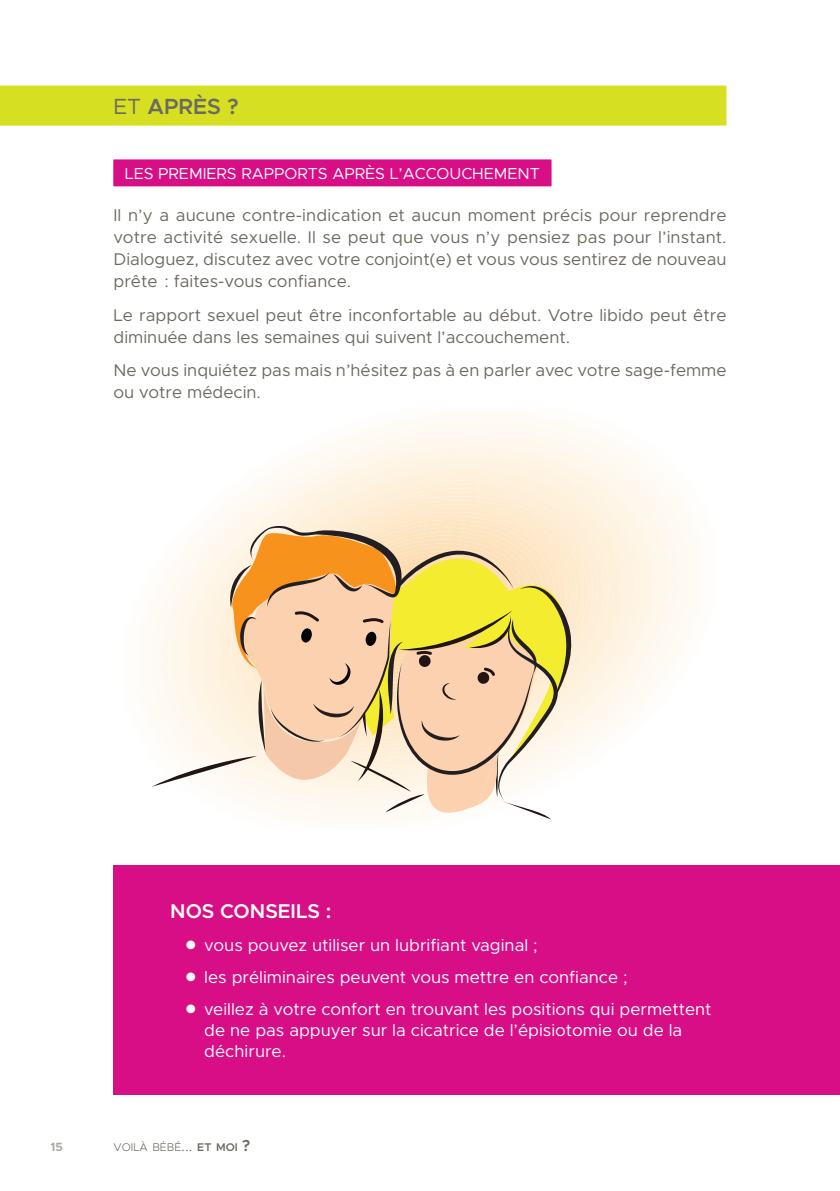
<style>
.page{position:relative;width:840px;height:1191px;background:#fff}
.page>*{position:absolute;margin:0;border:0;box-sizing:border-box;transform-origin:0 0}
.t1{font:600 22px "Metropolis";color:#6d6a61}
.t2{font:600 20px "Metropolis";color:#fff}
.t3{font:17px/22px "Metropolis";color:#6d6a61}
.t4{font:17px/32.4px "Metropolis";color:#fff}
.t5{font:16px "Metropolis";color:#fff}
.t6{font:700 12px "Metropolis";color:#aeaca5}
.t7{font:300 11.2px "Metropolis";color:#6d6a61}
.s1{font-weight:400}
.s2{font-size:16px}
.s3{font-weight:600}
.s4{font-weight:600;font-size:16px}
</style>
<div class="page">
<div style="left:0;top:86px;width:726px;height:40px;background:#d6df21"></div>
<div style="left:113px;top:159px;width:438px;height:27px;background:#d70e86"></div>
<svg style="left:375px;top:434px;width:314px;height:175px;fill:#fefbf5"></svg>
<svg style="left:362px;top:437px;width:322px;height:194px;fill:#fefaf3"></svg>
<svg style="left:350px;top:441px;width:328px;height:204px;fill:#fefaf2"></svg>
<svg style="left:342px;top:445px;width:330px;height:207px;fill:#fef9f0"></svg>
<svg style="left:332px;top:449px;width:335px;height:214px;fill:#fef8ef"></svg>
<svg style="left:320px;top:453px;width:341px;height:221px;fill:#fef8ee"></svg>
<svg style="left:314px;top:457px;width:341px;height:225px;fill:#fef7ec"></svg>
<svg style="left:306px;top:461px;width:343px;height:226px;fill:#fef6eb"></svg>
<svg style="left:296px;top:465px;width:348px;height:231px;fill:#fef6e9"></svg>
<svg style="left:290px;top:469px;width:348px;height:232px;fill:#fef5e7"></svg>
<svg style="left:283px;top:473px;width:349px;height:233px;background:#fef4e6"></svg>
<svg style="left:275px;top:477px;width:352px;height:235px;background:#fef4e4"></svg>
<svg style="left:218px;top:481px;width:403px;height:237px;fill:#fef4e4"></svg>
<svg style="left:224px;top:484px;width:391px;height:240px;fill:#fef3e2"></svg>
<svg style="left:230px;top:488px;width:379px;height:241px;fill:#fef2e0"></svg>
<svg style="left:235px;top:492px;width:369px;height:242px;fill:#fef1df"></svg>
<svg style="left:241px;top:496px;width:357px;height:242px;background:#fef1de"></svg>
<svg style="left:252px;top:504px;width:335px;height:21px;background:#feefda"></svg>
<svg style="left:258px;top:508px;width:323px;height:17px"></svg>
<svg style="left:264px;top:512px;width:311px;height:13px"></svg>
<svg style="left:270px;top:516px;width:299px;height:9px"></svg>
<svg style="left:275px;top:520px;width:289px;height:5px"></svg>
<svg style="left:572px;top:525px;width:21px;height:227px;background:#fef0dc"></svg>
<svg style="left:151px;top:525px;width:421px;height:295px"></svg>
<div style="left:113px;top:865px;width:726px;height:229px;background:#d70e86"></div>
<p class="t1" style="left:113px;top:92px;width:126px"><span class="s1">ET</span> APRÈS ?</p>
<p class="t5" style="left:125px;top:164px;width:416px">LES PREMIERS RAPPORTS APRÈS L’ACCOUCHEMENT</p>
<p class="t3" style="left:113px;top:204px;width:614px;text-align:justify">Il n’y a aucune contre-indication et aucun moment précis pour reprendre votre activité sexuelle. Il se peut que vous n’y pensiez pas pour l’instant.<br>Dialoguez, discutez avec votre conjoint(e) et vous vous sentirez de nouveau prête : faites-vous confiance.</p>
<p class="t3" style="left:113px;top:304px;width:614px">Le rapport sexuel peut être inconfortable au début. Votre libido peut être diminuée dans les semaines qui suivent l’accouchement.</p>
<p class="t3" style="left:113px;top:359px;width:614px">Ne vous inquiétez pas mais n’hésitez pas à en parler avec votre sage-femme ou votre médecin.</p>
<p class="t2" style="left:170px;top:898px;width:162px">NOS CONSEILS :</p>
<p class="t4" style="left:204px;top:928px;width:508px">vous pouvez utiliser un lubrifiant vaginal ;<br>les préliminaires peuvent vous mettre en confiance ;<br>veillez à votre confort en trouvant les positions qui permettent</p>
<p class="t4" style="left:204px;top:1020px;width:479px;line-height:21px">de ne pas appuyer sur la cicatrice de l’épisiotomie ou de la déchirure.</p>
<p class="t6" style="left:50px;top:1139px;width:14px">15</p>
<p class="t7" style="left:113px;top:1140px;width:138px">voilà bébé<span class="s2">...</span> <span class="s3">ET MOI</span> <span class="s4">?</span></p>
</div>
